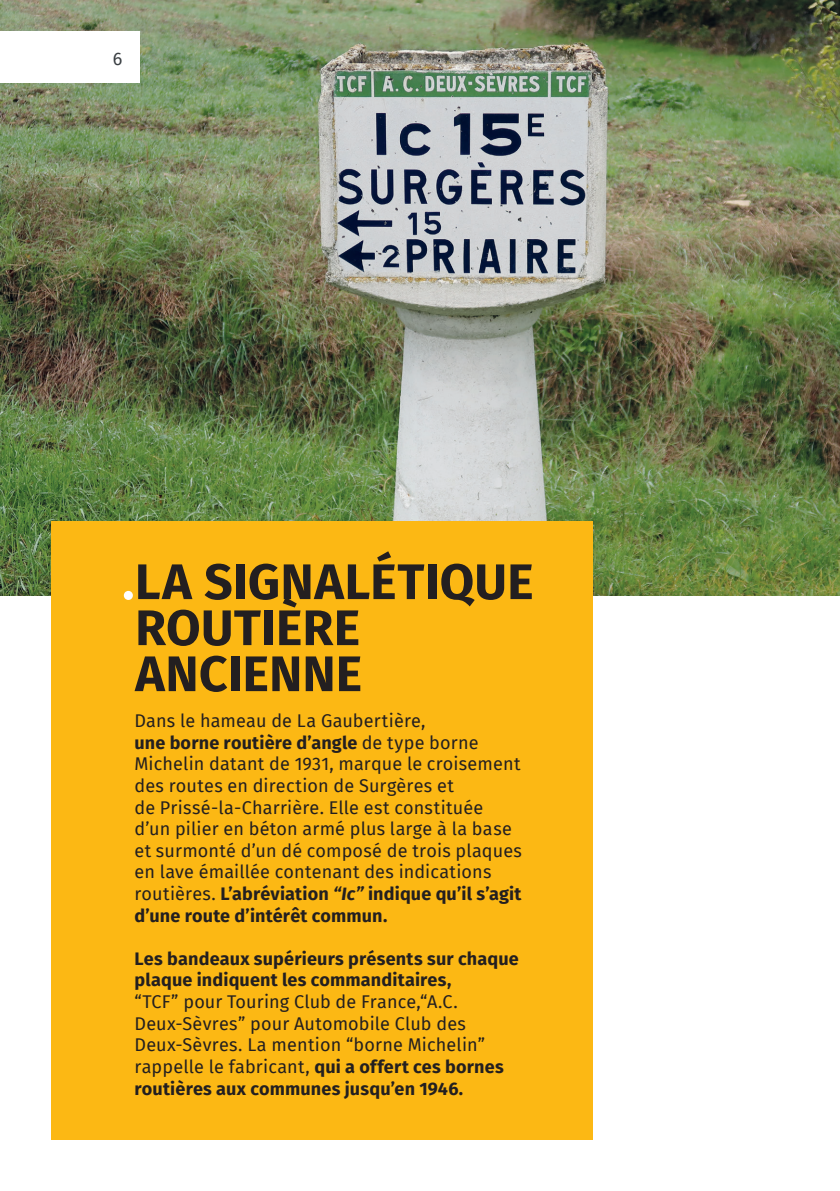
<style>
.page{position:relative;width:840px;height:1191px;background:#fff}
.page>*{position:absolute;margin:0;border:0;box-sizing:border-box;transform-origin:0 0}
.t1{font:700 50px/46px "Fira Sans";letter-spacing:.005em;color:#231f20}
.t2{font:18px/21.6px "Fira Sans";letter-spacing:.01em;color:#231f20}
.t3{font:700 18px/21.6px "Fira Sans";letter-spacing:.01em;color:#231f20}
.t4{font:18px "Fira Sans";color:#3a3f43}
.s1{color:#fff}
.s2{font-weight:700}
.s3{font-weight:700;font-style:italic}
</style>
<div class="page">
<img style="left:0;top:0;width:839px;height:595px">
<div style="left:0;top:31px;width:139px;height:51px;background:#fff"></div>
<div style="left:51px;top:522px;width:541px;height:618px;background:#fcb814"></div>
<p class="t4" style="left:113px;top:45px;width:11px">6</p>
<h1 class="t1" style="left:122px;top:555px;width:412px"><span class="s1">.</span>LA SIGNALÉTIQUE<br>ROUTIÈRE<br>ANCIENNE</h1>
<p class="t2" style="left:134px;top:709px;width:389px">Dans le hameau de La Gaubertière,<br><span class="s2">une borne routière d’angle</span> de type borne Michelin datant de 1931, marque le croisement des routes en direction de Surgères et<br>de Prissé-la-Charrière. Elle est constituée d’un pilier en béton armé plus large à la base et surmonté d’un dé composé de trois plaques en lave émaillée contenant des indications routières. <span class="s2">L’abréviation</span> <span class="s3">“Ic”</span> <span class="s2">indique qu’il s’agit d’une route d’intérêt commun.</span></p>
<p class="t3" style="left:134px;top:946px;width:385px">Les bandeaux supérieurs présents sur chaque plaque indiquent les commanditaires,</p>
<p class="t2" style="left:134px;top:990px;width:370px">“TCF” pour Touring Club de France,“A.C.<br>Deux-Sèvres” pour Automobile Club des Deux-Sèvres. La mention “borne Michelin” rappelle le fabricant, <span class="s2">qui a offert ces bornes routières aux communes jusqu’en 1946.</span></p>
</div>
